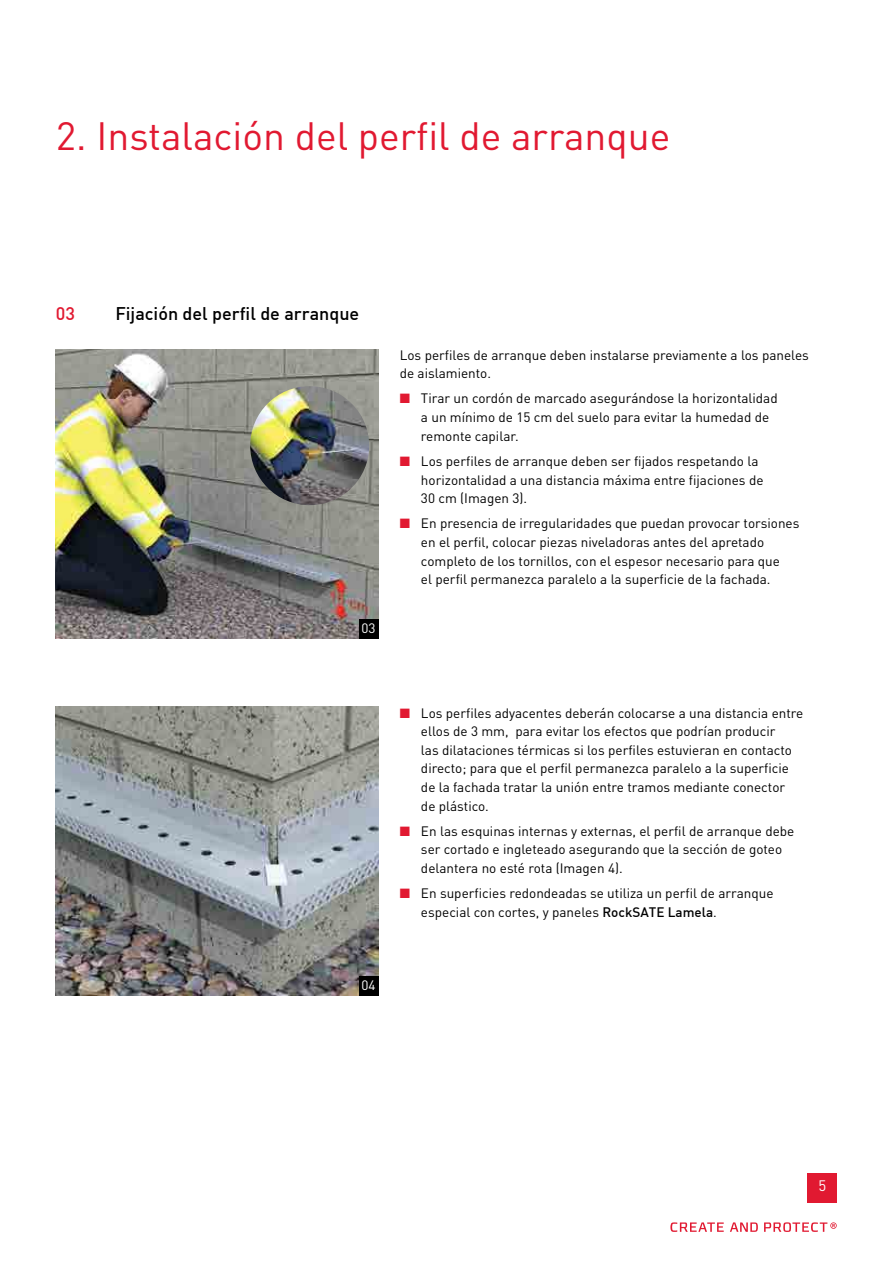
<style>
.page{position:relative;width:893px;height:1263px;background:#fff}
.page>*{position:absolute;margin:0;border:0;box-sizing:border-box;transform-origin:0 0}
.t1{font:39px "DIN Pro";color:#e11931}
.t2{font:500 18px "DIN";color:#000}
.t3{font:500 18px "DIN";color:#e11931}
.t4{font:15px "DIN Pro";color:#fff}
.t5{font:13.5px/18.6px "DIN Pro";color:#000}
.t6{font:13.5px "DIN Pro";color:#fff}
.s1{color:#e11931}
.s2{font-family:"DIN";font-weight:500}
</style>
<div class="page">
<img style="left:56px;top:706px;width:322px;height:289px">
<img style="left:56px;top:349px;width:322px;height:289px">
<img style="left:250px;top:386px;width:119px;height:119px;border-radius:59px">
<div style="left:359px;top:619px;width:19px;height:19px;background:#000"></div>
<div style="left:359px;top:976px;width:19px;height:19px;background:#000"></div>
<svg style="left:730px;top:1222px;width:28px;height:10px"></svg>
<svg style="left:764px;top:1222px;width:73px;height:10px"></svg>
<svg style="left:670px;top:1222px;width:54px;height:10px"></svg>
<div style="left:807px;top:1173px;width:30px;height:30px;background:#e11931"></div>
<h1 class="t1" style="left:56px;top:105px;width:616px">2. Instalación del perfil de arranque</h1>
<h2 class="t3" style="left:56px;top:301px;width:21px">03</h2>
<h2 class="t2" style="left:115px;top:301px;width:245px">Fijación del perfil de arranque</h2>
<p class="t6" style="left:362px;top:617px;width:16px">03</p>
<p class="t5" style="left:400px;top:344px;width:411px">Los perfiles de arranque deben instalarse previamente a los paneles de aislamiento.</p>
<p class="t5" style="left:421px;top:388px;width:358px;text-indent:-21px"><span class="s1">■</span> Tirar un cordón de marcado asegurándose la horizontalidad a un mínimo de 15 cm del suelo para evitar la humedad de remonte capilar.</p>
<p class="t5" style="left:421px;top:450px;width:344px;text-indent:-21px"><span class="s1">■</span> Los perfiles de arranque deben ser fijados respetando la horizontalidad a una distancia máxima entre fijaciones de<br>30 cm (Imagen 3).</p>
<p class="t5" style="left:421px;top:513px;width:380px;text-indent:-21px"><span class="s1">■</span> En presencia de irregularidades que puedan provocar torsiones en el perfil, colocar piezas niveladoras antes del apretado completo de los tornillos, con el espesor necesario para que<br>el perfil permanezca paralelo a la superficie de la fachada.</p>
<p class="t6" style="left:362px;top:974px;width:16px">04</p>
<p class="t5" style="left:421px;top:702px;width:384px;text-indent:-21px"><span class="s1">■</span> Los perfiles adyacentes deberán colocarse a una distancia entre ellos de 3 mm, para evitar los efectos que podrían producir<br>las dilataciones térmicas si los perfiles estuvieran en contacto directo; para que el perfil permanezca paralelo a la superficie de la fachada tratar la unión entre tramos mediante conector<br>de plástico.</p>
<p class="t5" style="left:421px;top:820px;width:375px;text-indent:-21px"><span class="s1">■</span> En las esquinas internas y externas, el perfil de arranque debe ser cortado e ingleteado asegurando que la sección de goteo delantera no esté rota (Imagen 4).</p>
<p class="t5" style="left:421px;top:883px;width:354px;text-indent:-21px"><span class="s1">■</span> En superficies redondeadas se utiliza un perfil de arranque especial con cortes, y paneles <span class="s2">RockSATE Lamela</span>.</p>
<p class="t4" style="left:818px;top:1173px;width:9px">5</p>
</div>
